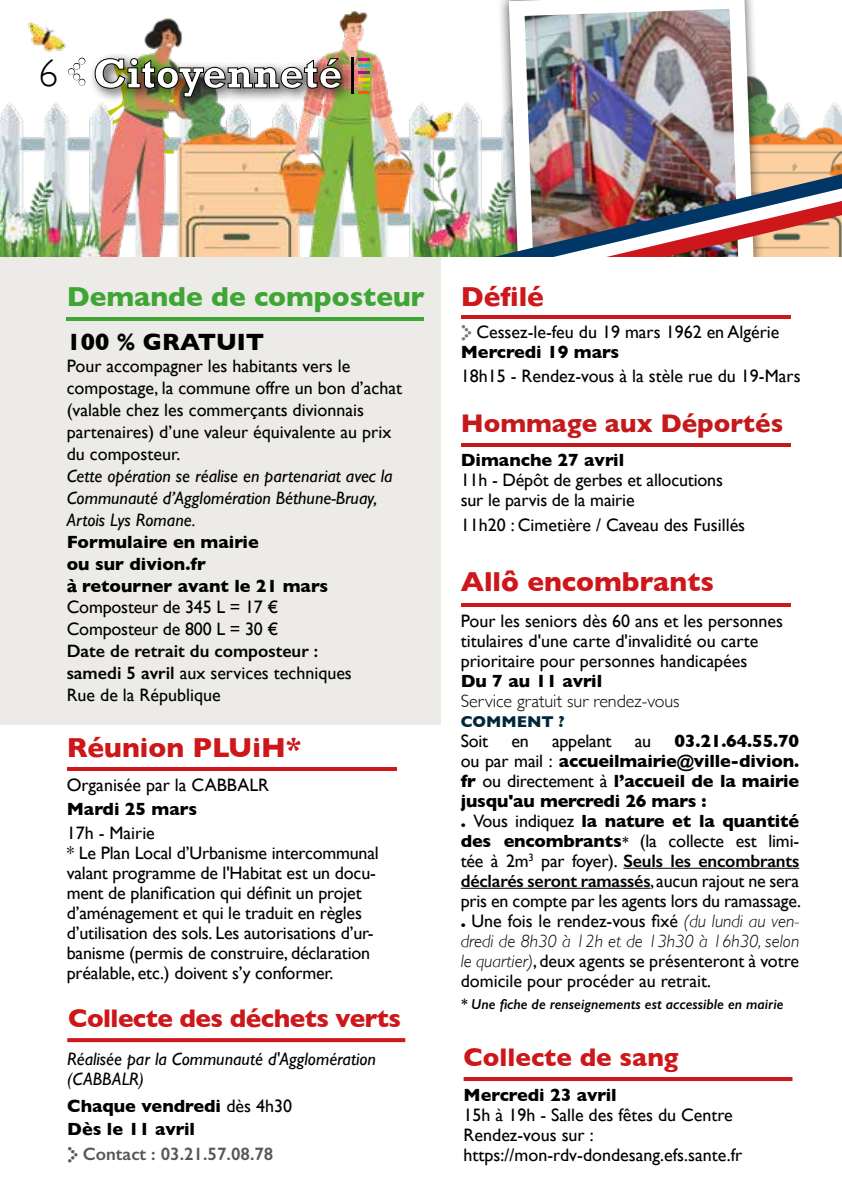
<style>
.page{position:relative;width:842px;height:1191px;background:#fff}
.page>*{position:absolute;margin:0;border:0;box-sizing:border-box;transform-origin:0 0}
.t1{font:300 39.2px "Gill Sans";color:#000}
.t2{font:700 28px "Gill Sans";color:#cd171a}
.t3{font:700 28px "Gill Sans";color:#3fa535}
.t4{font:700 26px "Gill Sans";letter-spacing:-.02em;color:#cd171a}
.t5{font:700 26px "Gill Sans";color:#c51a1b}
.t6{font:700 26px "Gill Sans";color:#cd171a}
.t7{font:700 24px "Gill Sans";color:#000}
.t8{font:18px/20px "Gill Sans";color:#000}
.t9{font:italic 18px/22px "Gill Sans";color:#000}
.t10{font:700 18px/22px "Gill Sans";color:#000}
.t11{font:600 18px/22px "Gill Sans";color:#000}
.t12{font:300 18px "Gill Sans";color:#000}
.t13{font:600 18px "Gill Sans";color:#575756}
.t14{font:700 16px "Gill Sans";color:#00273b}
.t15{font:italic 600 14.4px "Gill Sans";color:#000}
.s1{font-weight:400}
.s2{font-family:"Simple Direction Arrows";font-weight:400;font-size:26px}
.s3{font-family:"Simple Direction Arrows";font-size:26px;color:#777776}
.s4{font-weight:700}
.s5{font-weight:600;font-style:italic;font-size:14.4px}
.s6{font-weight:600}
.s7{font-weight:300;font-style:italic}
</style>
<div class="page">
<img style="left:0;top:11px;width:380px;height:246px">
<svg style="left:380px;top:0;width:373px;height:257px"></svg>
<img style="left:399px;top:13px;width:443px;height:492px">
<div style="left:0;top:257px;width:842px;height:242px;background:#fff"></div>
<svg style="left:358px;top:58px;width:11px;height:36px"></svg>
<div style="left:88px;top:52px;width:268px;height:60px;background:#000;opacity:.75"></div>
<img style="left:94px;top:58px;width:248px;height:96px">
<hr style="left:464px;top:1077px;width:328px;height:4px;background:#cd171a">
<hr style="left:461px;top:316px;width:329px;height:3px;background:#cd171a">
<hr style="left:461px;top:603px;width:329px;height:3px;background:#cd171a">
<hr style="left:623px;top:867px;width:176px;height:1px;background:#000">
<hr style="left:461px;top:887px;width:189px;height:1px;background:#000">
<hr style="left:461px;top:444px;width:329px;height:3px;background:#c51a1b">
<svg style="left:67px;top:1038px;width:338px;height:4px"></svg>
<hr style="left:67px;top:767px;width:330px;height:3px;background:#cd171a">
<div style="left:0;top:257px;width:440px;height:467px;background:#ecebe7"></div>
<hr style="left:67px;top:317px;width:357px;height:4px;background:#3fa535">
<svg style="left:40px;top:58px;width:17px;height:29px"></svg>
<div style="left:68px;top:68px;width:7px;height:7px;border:1px solid #000;border-radius:50%"></div>
<svg style="left:69px;top:58px;width:16px;height:27px"></svg>
<h1 class="t1" style="left:38px;top:42px;width:21px">6</h1>
<h2 class="t3" style="left:67px;top:274px;width:359px">Demande de composteur</h2>
<h3 class="t7" style="left:67px;top:322px;width:199px">100 % GRATUIT</h3>
<p class="t8" style="left:67px;top:354px;width:337px;line-height:22px">Pour accompagner les habitants vers le compostage, la commune offre un bon d’achat (valable chez les commerçants divionnais partenaires) d’une valeur équivalente au prix du composteur.</p>
<p class="t9" style="left:67px;top:464px;width:328px">Cette opération se réalise en partenariat avec la<br>Communauté d’Agglomération Béthune-Bruay,<br>Artois Lys Romane.</p>
<p class="t10" style="left:67px;top:530px;width:263px">Formulaire en mairie<br>ou sur divion.fr<br>à retourner avant le 21 mars</p>
<p class="t8" style="left:67px;top:596px;width:213px;line-height:21.6px">Composteur de 345 L = 17 €<br>Composteur de 800 L = 30 €</p>
<p class="t11" style="left:67px;top:639px;width:287px">Date de retrait du composteur : samedi 5 avril <span class="s1">aux services techniques<br>Rue de la République</span></p>
<h2 class="t2" style="left:67px;top:725px;width:236px">Réunion PLUiH*</h2>
<p class="t8" style="left:67px;top:774px;width:204px">Organisée par la CABBALR</p>
<p class="t10" style="left:67px;top:797px;width:132px">Mardi 25 mars</p>
<p class="t8" style="left:67px;top:822px;width:314px">17h - Mairie<br>* Le Plan Local d’Urbanisme intercommunal valant programme de l'Habitat est un docu&shy;ment de planification qui définit un projet d’aménagement et qui le traduit en règles d’utilisation des sols. Les autorisations d’ur&shy;banisme (permis de construire, déclaration préalable, etc.) doivent s’y conformer.</p>
<h3 class="t4" style="left:68px;top:997px;width:334px">Collecte des déchets verts</h3>
<p class="t9" style="left:67px;top:1049px;width:310px;line-height:20px">Réalisée par la Communauté d'Agglomération (CABBALR)</p>
<p class="t10" style="left:67px;top:1094px;width:226px;line-height:22.8px">Chaque vendredi <span class="s1">dès 4h30<br></span>Dès le 11 avril</p>
<p class="t13" style="left:67px;top:1143px;width:208px"><span class="s2">y</span> Contact : 03.21.57.08.78</p>
<h2 class="t2" style="left:461px;top:274px;width:85px">Défilé</h2>
<p class="t8" style="left:461px;top:321px;width:320px"><span class="s3">y</span> Cessez-le-feu du 19 mars 1962 en Algérie<br><span class="s4">Mercredi 19 mars</span></p>
<p class="t8" style="left:461px;top:365px;width:341px">18h15 - Rendez-vous à la stèle rue du 19-Mars</p>
<h3 class="t5" style="left:461px;top:403px;width:324px">Hommage aux Déportés</h3>
<p class="t10" style="left:461px;top:448px;width:165px">Dimanche 27 avril</p>
<p class="t8" style="left:461px;top:469px;width:264px">11h - Dépôt de gerbes et allocutions sur le parvis de la mairie</p>
<p class="t8" style="left:461px;top:515px;width:286px">11h20 : Cimetière / Caveau des Fusillés</p>
<h2 class="t2" style="left:461px;top:559px;width:255px">Allô encombrants</h2>
<p class="t8" style="left:461px;top:610px;width:324px">Pour les seniors dès 60 ans et les personnes titulaires d'une carte d'invalidité ou carte prioritaire pour personnes handicapées</p>
<p class="t10" style="left:461px;top:669px;width:143px">Du 7 au 11 avril</p>
<p class="t12" style="left:461px;top:686px;width:220px">Service gratuit sur rendez-vous</p>
<p class="t14" style="left:461px;top:708px;width:105px">COMMENT ?</p>
<p class="t8" style="left:461px;top:730px;width:29px">Soit</p>
<p class="t8" style="left:511px;top:730px;width:19px">en</p>
<p class="t8" style="left:552px;top:730px;width:61px">appelant</p>
<p class="t8" style="left:635px;top:730px;width:18px">au</p>
<p class="t8" style="left:461px;top:730px;width:342px;text-indent:214px"><span class="s4">03.21.64.55.70 </span>ou par mail : <span class="s4">accueilmairie@ville-divion. fr</span> ou directement à <span class="s4">l’accueil de la mairie jusqu'au mercredi 26 mars :<br>.</span> Vous indiquez <span class="s4">la nature et la quantité des encombrants</span><span class="s5">*</span> (la collecte est limi&shy;tée à 2m<sup>3</sup> par foyer). <span class="s6">Seuls les encombrants déclarés seront ramassés</span>, aucun rajout ne sera pris en compte par les agents lors du ramassage. <span class="s4">.</span> Une fois le rendez-vous fixé <span class="s7">(du lundi au ven&shy;dredi de 8h30 à 12h et de 13h30 à 16h30, selon le quartier)</span>, deux agents se présenteront à votre domicile pour procéder au retrait.</p>
<p class="t15" style="left:461px;top:995px;width:324px">* Une fiche de renseignements est accessible en mairie</p>
<h3 class="t6" style="left:464px;top:1036px;width:216px">Collecte de sang</h3>
<p class="t10" style="left:464px;top:1083px;width:155px">Mercredi 23 avril</p>
<p class="t8" style="left:464px;top:1104px;width:280px">15h à 19h - Salle des fêtes du Centre<br>Rendez-vous sur : https://mon-rdv-dondesang.efs.sante.fr</p>
</div>
